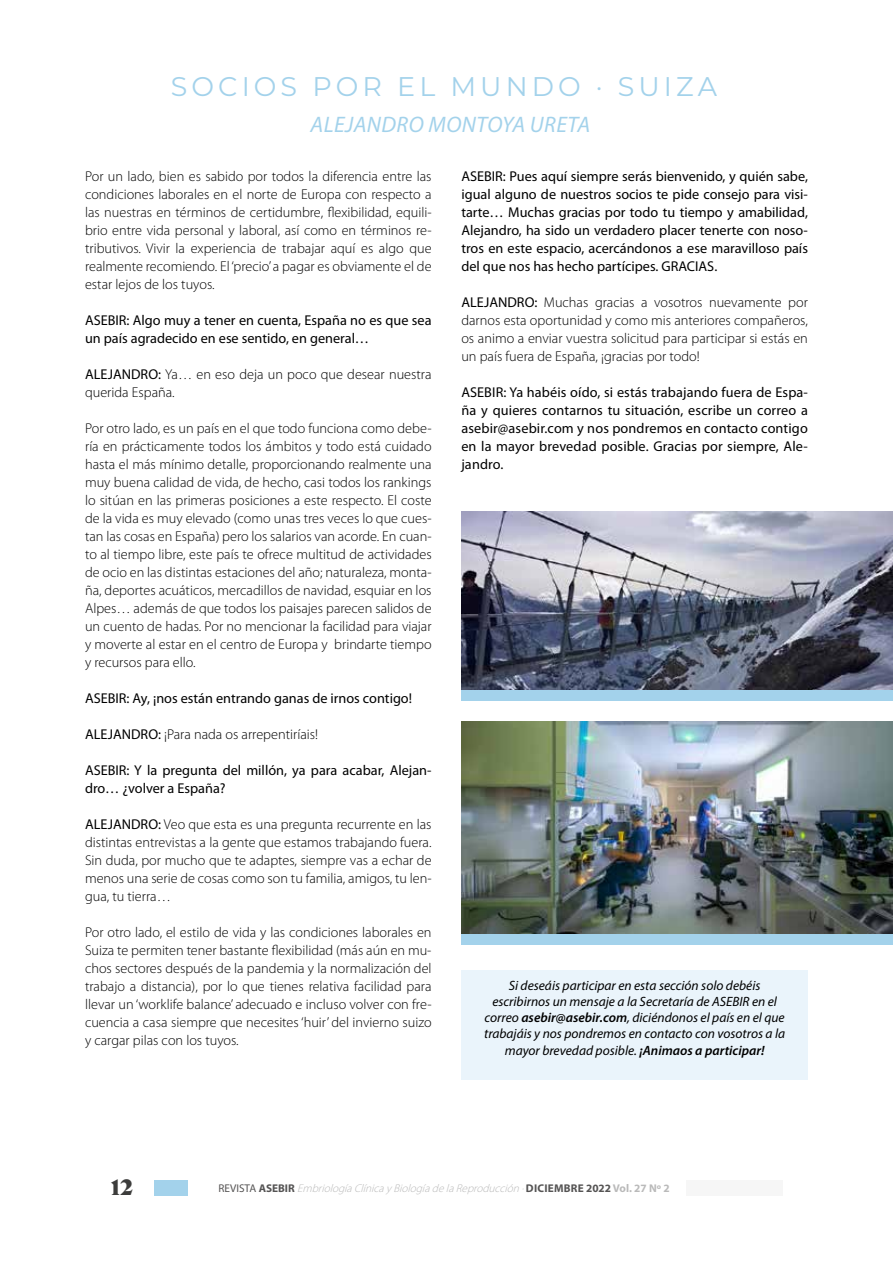
<style>
.page{position:relative;width:893px;height:1263px;background:#fff}
.page>*{position:absolute;margin:0;border:0;box-sizing:border-box;transform-origin:0 0}
.t1{font:27px "Montserrat";letter-spacing:.15em;color:#a3d2eb}
.t2{font:italic 22.5px "Myriad Pro";letter-spacing:.02em;color:#a3d2eb}
.t3{font:22.5px "Grouch IT Cby BT";color:#3c3c3b}
.t4{font:300 14.25px/18px "Myriad Pro";color:#000;text-align:justify}
.t5{font:14.25px/18px "Myriad Pro";color:#000}
.t6{font:italic 13.5px/16.2px "Myriad Pro";color:#000;text-align:center}
.t7{font:italic 300 11.25px "Myriad Pro";color:#bababa}
.s1{font-weight:400}
.s2{font-weight:600}
.s3{font-weight:400;font-style:normal;color:#555454}
.s4{font-weight:700;font-style:normal;color:#555454}
.s5{font-weight:700;font-style:normal}
</style>
<div class="page">
<div style="left:686px;top:1180px;width:96px;height:15px;background:#f6f6f6"></div>
<div style="left:154px;top:1180px;width:33px;height:15px;background:#a3d2eb"></div>
<img style="left:461px;top:721px;width:432px;height:213px">
<div style="left:461px;top:934px;width:432px;height:11px;background:#a3d2eb"></div>
<img style="left:461px;top:511px;width:432px;height:180px">
<div style="left:461px;top:691px;width:432px;height:10px;background:#a3d2eb"></div>
<div style="left:461px;top:970px;width:347px;height:110px;background:#eaf4fb"></div>
<h1 class="t1" style="left:171px;top:68px;width:548px">SOCIOS POR EL MUNDO · SUIZA</h1>
<h2 class="t2" style="left:311px;top:110px;width:281px">ALEJANDRO MONTOYA URETA</h2>
<p class="t4" style="left:85px;top:167px;width:348px">Por un lado, bien es sabido por todos la diferencia entre las condiciones laborales en el norte de Europa con respecto a las nuestras en términos de certidumbre, flexibilidad, equili&shy;brio entre vida personal y laboral, así como en términos re&shy;tributivos. Vivir la experiencia de trabajar aquí es algo que realmente recomiendo. El ‘precio’ a pagar es obviamente el de estar lejos de los tuyos.</p>
<p class="t5" style="left:85px;top:311px;width:348px">ASEBIR: Algo muy a tener en cuenta, España no es que sea un país agradecido en ese sentido, en general…</p>
<p class="t4" style="left:85px;top:365px;width:348px"><span class="s1">ALEJANDRO:</span> Ya… en eso deja un poco que desear nuestra querida España.</p>
<p class="t4" style="left:85px;top:419px;width:348px">Por otro lado, es un país en el que todo funciona como debe&shy;ría en prácticamente todos los ámbitos y todo está cuidado hasta el más mínimo detalle, proporcionando realmente una muy buena calidad de vida, de hecho, casi todos los rankings lo sitúan en las primeras posiciones a este respecto. El coste de la vida es muy elevado (como unas tres veces lo que cues&shy;tan las cosas en España) pero los salarios van acorde. En cuan&shy;to al tiempo libre, este país te ofrece multitud de actividades de ocio en las distintas estaciones del año; naturaleza, monta&shy;ña, deportes acuáticos, mercadillos de navidad, esquiar en los Alpes… además de que todos los paisajes parecen salidos de un cuento de hadas. Por no mencionar la facilidad para viajar y moverte al estar en el centro de Europa y brindarte tiempo y recursos para ello.</p>
<p class="t5" style="left:85px;top:689px;width:329px">ASEBIR: Ay, ¡nos están entrando ganas de irnos contigo!</p>
<p class="t4" style="left:85px;top:725px;width:235px"><span class="s1">ALEJANDRO:</span> ¡Para nada os arrepentiríais!</p>
<p class="t5" style="left:85px;top:761px;width:348px">ASEBIR: Y la pregunta del millón, ya para acabar, Alejan&shy;dro… ¿volver a España?</p>
<p class="t4" style="left:85px;top:815px;width:348px"><span class="s1">ALEJANDRO:</span> Veo que esta es una pregunta recurrente en las distintas entrevistas a la gente que estamos trabajando fuera.<br>Sin duda, por mucho que te adaptes, siempre vas a echar de menos una serie de cosas como son tu familia, amigos, tu len&shy;gua, tu tierra…</p>
<p class="t4" style="left:85px;top:923px;width:348px">Por otro lado, el estilo de vida y las condiciones laborales en Suiza te permiten tener bastante flexibilidad (más aún en mu&shy;chos sectores después de la pandemia y la normalización del trabajo a distancia), por lo que tienes relativa facilidad para llevar un ‘worklife balance’ adecuado e incluso volver con fre&shy;cuencia a casa siempre que necesites ‘huir’ del invierno suizo y cargar pilas con los tuyos.</p>
<p class="t5" style="left:461px;top:167px;width:348px;text-align:justify">ASEBIR: Pues aquí siempre serás bienvenido, y quién sabe, igual alguno de nuestros socios te pide consejo para visi&shy;tarte… Muchas gracias por todo tu tiempo y amabilidad, Alejandro, ha sido un verdadero placer tenerte con noso&shy;tros en este espacio, acercándonos a ese maravilloso país del que nos has hecho partícipes. GRACIAS.</p>
<p class="t4" style="left:461px;top:293px;width:348px"><span class="s1">ALEJANDRO:</span> Muchas gracias a vosotros nuevamente por darnos esta oportunidad y como mis anteriores compañeros, os animo a enviar vuestra solicitud para participar si estás en un país fuera de España, ¡gracias por todo!</p>
<p class="t5" style="left:461px;top:383px;width:348px;text-align:justify">ASEBIR: Ya habéis oído, si estás trabajando fuera de Espa&shy;ña y quieres contarnos tu situación, escribe un correo a asebir@asebir.com y nos pondremos en contacto contigo en la mayor brevedad posible. Gracias por siempre, Ale&shy;jandro.</p>
<p class="t6" style="left:484px;top:977px;width:303px">Si deseáis participar en esta sección solo debéis escribirnos un mensaje a la Secretaría de ASEBIR en el correo <span class="s2">asebir@asebir.com</span>, diciéndonos el país en el que trabajáis y nos pondremos en contacto con vosotros a la mayor brevedad posible. <span class="s2">¡Animaos a participar!</span></p>
<h2 class="t3" style="left:110px;top:1173px;width:25px">12</h2>
<p class="t7" style="left:218px;top:1181px;width:453px"><span class="s3">R E V I S TA</span> <span class="s4">A S E B I R</span> EmbriologíaClínicayBiologíadelaReproducción·<span class="s4">D I C I E M B R E 2 0 2 2</span> <span class="s5">Vo l . 2 7 N º 2</span></p>
</div>
